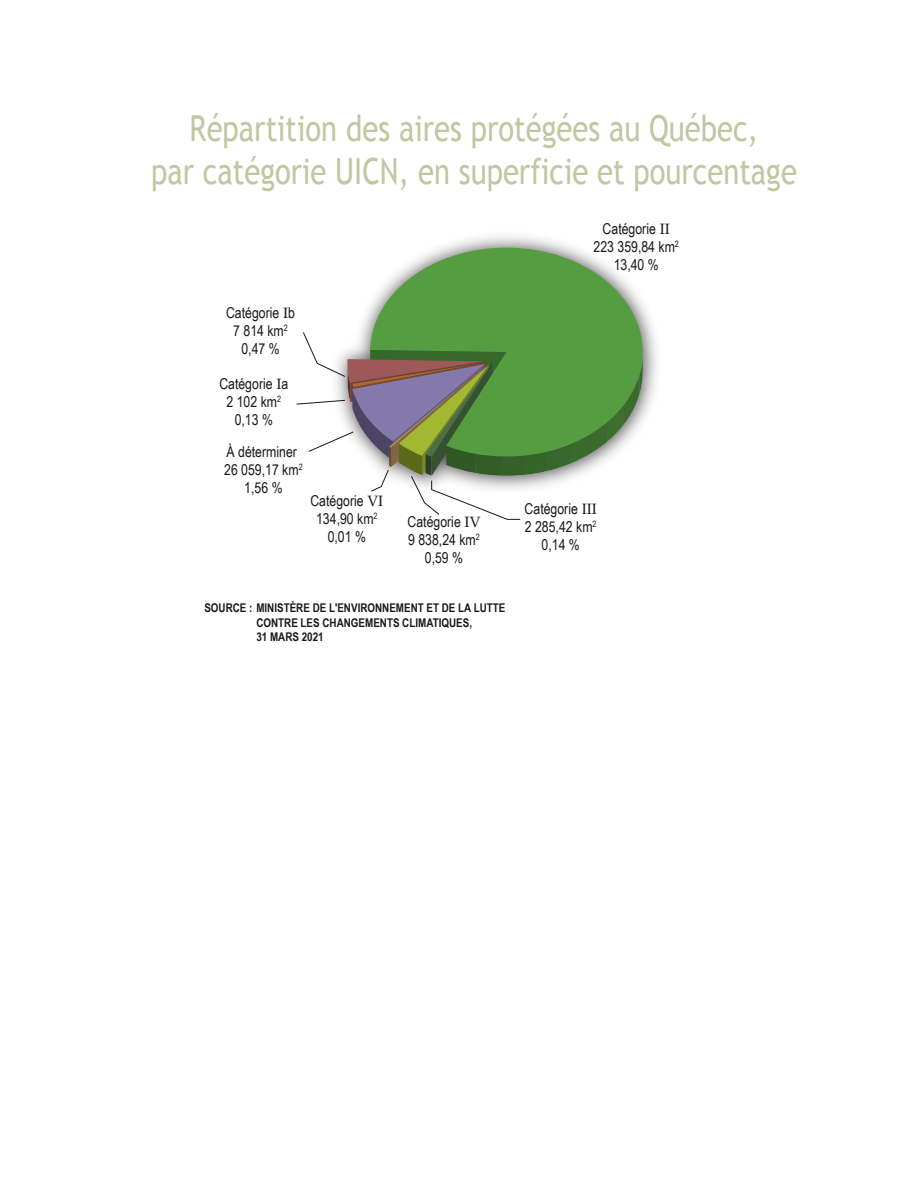
<style>
.page{position:relative;width:918px;height:1188px;background:#fff}
.page>*{position:absolute;margin:0;border:0;box-sizing:border-box;transform-origin:0 0}
.t1{font:36px/43.2px "Trebuchet MS";color:#c0c7a1;text-align:center;scale:.81 1}
.t2{font:15px/18px "Arial Narrow";color:#1a171b;text-align:center}
.t3{font:700 12px/14.4px "Arial Narrow";color:#1a171b}
.s1{font-family:"Palatino Linotype"}
</style>
<div class="page">
<img style="left:361px;top:236px;width:296px;height:182px">
<svg style="left:370px;top:248px;width:273px;height:84px;background:#7ab16c"></svg>
<svg style="left:296px;top:332px;width:348px;height:188px"></svg>
<h1 class="t1" style="left:151px;top:107px;width:799px">Répartition des aires protégées au Québec,<br>par catégorie UICN, en superficie et pourcentage</h1>
<p class="t2" style="left:226px;top:303px;width:70px">Catégorie <span class="s1">I</span>b<br>7 814 km<sup>2<br></sup>0,47 %</p>
<p class="t2" style="left:219px;top:375px;width:70px">Catégorie <span class="s1">I</span>a<br>2 102 km<sup>2<br></sup>0,13 %</p>
<p class="t2" style="left:224px;top:442px;width:80px">À déterminer<br>26 059,17 km<sup>2<br></sup>1,56 %</p>
<p class="t2" style="left:310px;top:491px;width:74px">Catégorie <span class="s1">VI<br></span>134,90 km<sup>2<br></sup>0,01 %</p>
<p class="t2" style="left:408px;top:512px;width:74px">Catégorie <span class="s1">IV<br></span>9 838,24 km<sup>2<br></sup>0,59 %</p>
<p class="t3" style="left:256px;top:600px;width:251px;text-indent:-52px">SOURCE : MINISTÈRE DE L'ENVIRONNEMENT ET DE LA LUTTE<br>CONTRE LES CHANGEMENTS CLIMATIQUES,<br>31 MARS 2021</p>
<p class="t2" style="left:594px;top:219px;width:87px">Catégorie <span class="s1">II<br></span>223 359,84 km<sup>2<br></sup>13,40 %</p>
<p class="t2" style="left:525px;top:500px;width:74px">Catégorie <span class="s1">III<br></span>2 285,42 km<sup>2<br></sup>0,14 %</p>
</div>
